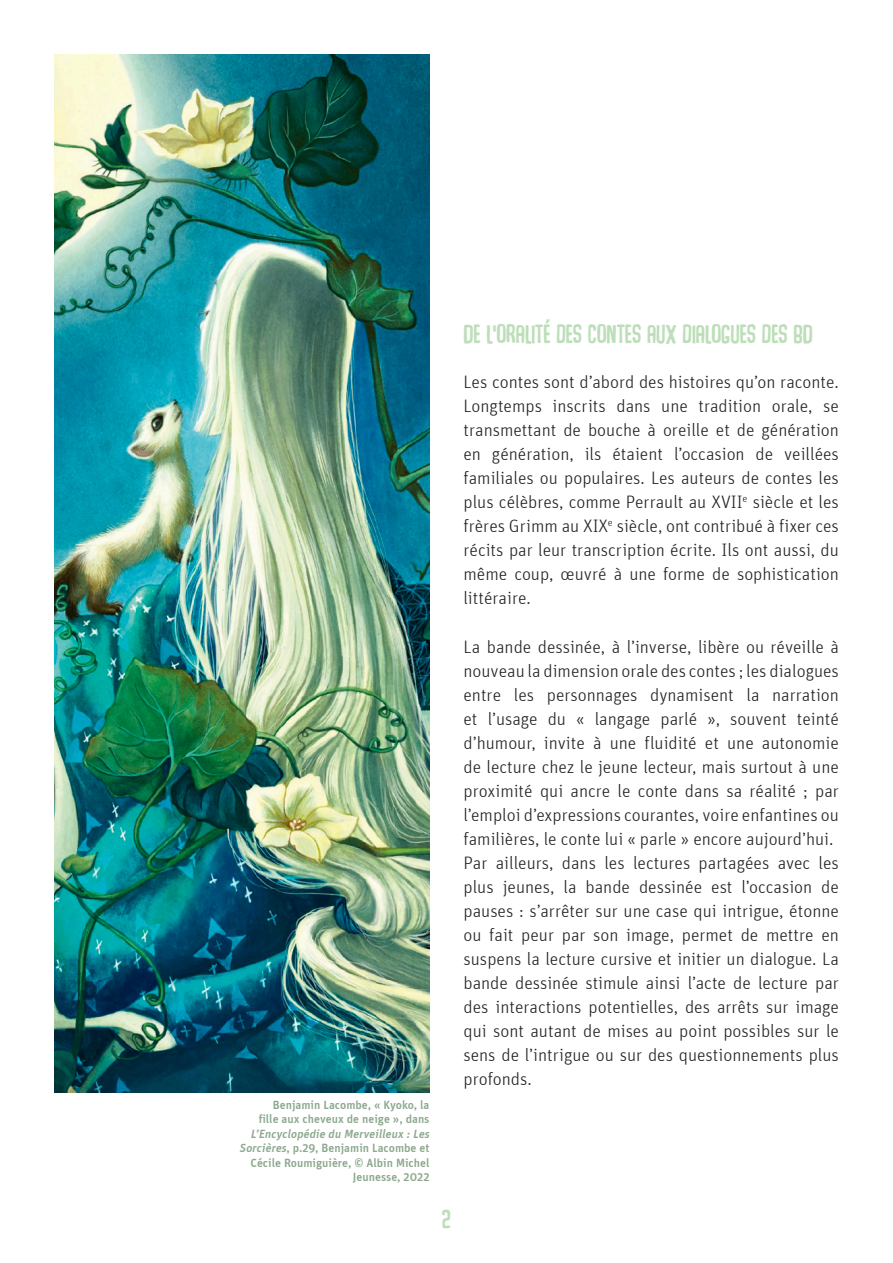
<style>
.page{position:relative;width:893px;height:1263px;background:#fff}
.page>*{position:absolute;margin:0;border:0;box-sizing:border-box;transform-origin:0 0}
.Corps{font:300 18px/24px "Unit";color:#231f20;text-align:justify}
.Titre{font:18px "Hogfish DEMO";color:#bcdeb8}
.Légende{font:500 12px/14.4px "Unit";color:#8ba78c;text-align:right}
.s1{font-style:italic}
</style>
<div class="page">
<img style="left:54px;top:54px;width:375px;height:1039px">
<p class="Légende" style="left:239px;top:1097px;width:194px">Benjamin Lacombe, « Kyoko, la<br>fille aux cheveux de neige », dans<br><span class="s1">L’Encyclopédie du Merveilleux :Les<br>Sorcières</span>, p.29, Benjamin Lacombe et<br>Cécile Roumiguière, © Albin Michel<br>Jeunesse, 2022</p>
<p class="Titre" style="left:442px;top:1211px;width:11px">2</p>
<p class="Titre" style="left:463px;top:326px;width:351px">DE L’ORALITÉ DES CONTES AUX DIALOGUES DES BD</p>
<p class="Corps" style="left:463px;top:370px;width:377px">Les contes sont d’abord des histoires qu’on raconte.<br>Longtemps inscrits dans une tradition orale, se transmettant de bouche à oreille et de génération en génération, ils étaient l’occasion de veillées familiales ou populaires. Les auteurs de contes les plus célèbres, comme Perrault au XVII<sup>e</sup> siècle et les frères Grimm au XIX<sup>e</sup> siècle, ont contribué à fixer ces récits par leur transcription écrite. Ils ont aussi, du même coup, œuvré à une forme de sophistication littéraire.</p>
<p class="Corps" style="left:463px;top:634px;width:377px">La bande dessinée, à l’inverse, libère ou réveille à nouveau la dimension orale des contes ; les dialogues entre les personnages dynamisent la narration et l’usage du « langage parlé », souvent teinté d’humour, invite à une fluidité et une autonomie de lecture chez le jeune lecteur, mais surtout à une proximité qui ancre le conte dans sa réalité ; par l’emploi d’expressions courantes, voire enfantines ou familières, le conte lui « parle » encore aujourd’hui.</p>
<p class="Corps" style="left:463px;top:850px;width:377px">Par ailleurs, dans les lectures partagées avec les plus jeunes, la bande dessinée est l’occasion de pauses : s’arrêter sur une case qui intrigue, étonne ou fait peur par son image, permet de mettre en suspens la lecture cursive et initier un dialogue. La bande dessinée stimule ainsi l’acte de lecture par des interactions potentielles, des arrêts sur image qui sont autant de mises au point possibles sur le sens de l’intrigue ou sur des questionnements plus profonds.</p>
</div>
